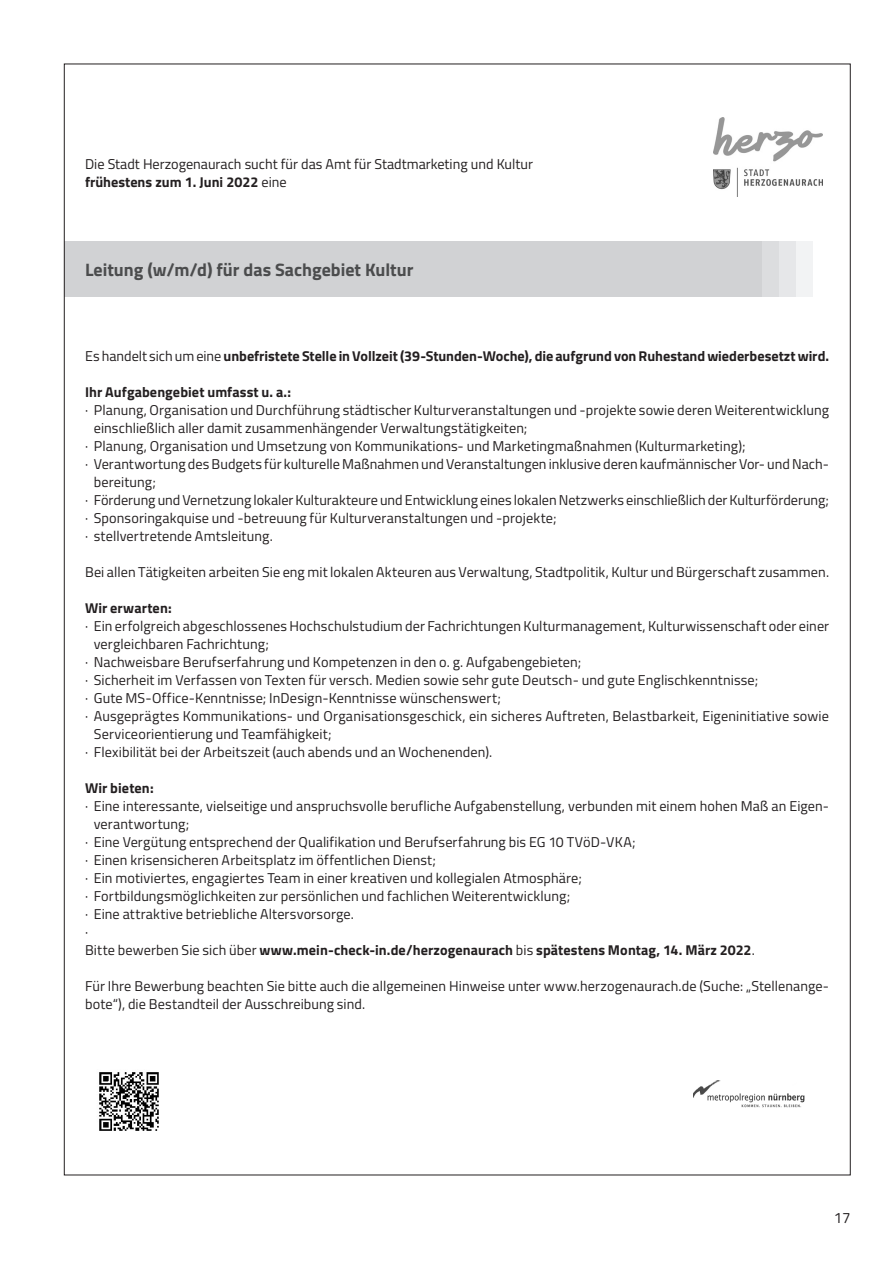
<style>
.page{position:relative;width:893px;height:1263px;background:#fff}
.page>*{position:absolute;margin:0;border:0;box-sizing:border-box;transform-origin:0 0}
.t1{font:700 18px "Titillium";color:#4b4c4d}
.t2{font:15px "Titillium";color:#231f20}
._01_Fließtext{font:14.25px/18px "Titillium";letter-spacing:.005em;color:#231f20}
._01_Fließtext-2{font:700 14.25px "Titillium";color:#231f20}
.s1{font-weight:400}
</style>
<div class="page">
<img style="left:714px;top:118px;width:109px;height:78px">
<img style="left:693px;top:1080px;width:112px;height:27px">
<img style="left:99px;top:1072px;width:60px;height:59px">
<div style="left:74px;top:241px;width:738px;height:55px;background:#f2f3f4"></div>
<div style="left:69px;top:241px;width:726px;height:55px;background:#e6e7e9"></div>
<div style="left:69px;top:241px;width:709px;height:55px;background:#dcdddf"></div>
<div style="left:64px;top:241px;width:697px;height:55px;background:#d1d2d4"></div>
<p class="_01_Fließtext" style="left:85px;top:154px;width:449px">Die Stadt Herzogenaurach sucht für das Amt für Stadtmarketing und Kultur</p>
<p class="_01_Fließtext-2" style="left:85px;top:171px;width:203px">frühestens zum 1. Juni 2022 <span class="s1">eine</span></p>
<p class="t1" style="left:85px;top:256px;width:330px">Leitung (w/m/d) für das Sachgebiet Kultur</p>
<p class="_01_Fließtext-2" style="left:85px;top:345px;width:746px"><span class="s1">Es handelt sich um eine</span> unbefristete Stelle in Vollzeit (39-Stunden-Woche), die aufgrund von Ruhestand wiederbesetzt wird.</p>
<p class="_01_Fließtext-2" style="left:85px;top:381px;width:208px">Ihr Aufgabengebiet umfasst u. a.:</p>
<p class="_01_Fließtext" style="left:94px;top:401px;width:737px;text-indent:-9px">· Planung, Organisation und Durchführung städtischer Kulturveranstaltungen und -projekte sowie deren Weiterentwicklung einschließlich aller damit zusammenhängender Verwaltungstätigkeiten;</p>
<p class="_01_Fließtext" style="left:85px;top:437px;width:662px">· Planung, Organisation und Umsetzung von Kommunikations- und Marketingmaßnahmen (Kulturmarketing);</p>
<p class="_01_Fließtext" style="left:94px;top:455px;width:737px;text-indent:-9px">· Verantwortung des Budgets für kulturelle Maßnahmen und Veranstaltungen inklusive deren kaufmännischer Vor- und Nach&shy;bereitung;</p>
<p class="_01_Fließtext" style="left:85px;top:491px;width:746px">· Förderung und Vernetzung lokaler Kulturakteure und Entwicklung eines lokalen Netzwerks einschließlich der Kulturförderung;</p>
<p class="_01_Fließtext" style="left:85px;top:509px;width:473px">· Sponsoringakquise und -betreuung für Kulturveranstaltungen und -projekte;</p>
<p class="_01_Fließtext" style="left:85px;top:527px;width:189px">· stellvertretende Amtsleitung.</p>
<p class="_01_Fließtext" style="left:85px;top:563px;width:746px">Bei allen Tätigkeiten arbeiten Sie eng mit lokalen Akteuren aus Verwaltung, Stadtpolitik, Kultur und Bürgerschaft zusammen.</p>
<p class="_01_Fließtext-2" style="left:85px;top:597px;width:88px">Wir erwarten:</p>
<p class="_01_Fließtext" style="left:94px;top:617px;width:737px;text-indent:-9px">· Ein erfolgreich abgeschlossenes Hochschulstudium der Fachrichtungen Kulturmanagement, Kulturwissenschaft oder einer vergleichbaren Fachrichtung;</p>
<p class="_01_Fließtext" style="left:85px;top:653px;width:498px">· Nachweisbare Berufserfahrung und Kompetenzen in den o. g. Aufgabengebieten;</p>
<p class="_01_Fließtext" style="left:85px;top:671px;width:675px">· Sicherheit im Verfassen von Texten für versch. Medien sowie sehr gute Deutsch- und gute Englischkenntnisse;</p>
<p class="_01_Fließtext" style="left:85px;top:689px;width:417px">· Gute MS-Office-Kenntnisse; InDesign-Kenntnisse wünschenswert;</p>
<p class="_01_Fließtext" style="left:94px;top:707px;width:737px;text-indent:-9px">· Ausgeprägtes Kommunikations- und Organisationsgeschick, ein sicheres Auftreten, Belastbarkeit, Eigeninitiative sowie<br>Serviceorientierung und Teamfähigkeit;</p>
<p class="_01_Fließtext" style="left:85px;top:743px;width:409px">· Flexibilität bei der Arbeitszeit (auch abends und an Wochenenden).</p>
<p class="_01_Fließtext-2" style="left:85px;top:777px;width:70px">Wir bieten:</p>
<p class="_01_Fließtext" style="left:94px;top:797px;width:737px;text-indent:-9px">· Eine interessante, vielseitige und anspruchsvolle berufliche Aufgabenstellung, verbunden mit einem hohen Maß an Eigen&shy;verantwortung;</p>
<p class="_01_Fließtext" style="left:85px;top:833px;width:552px">· Eine Vergütung entsprechend der Qualifikation und Berufserfahrung bis EG 10 TVöD-VKA;</p>
<p class="_01_Fließtext" style="left:85px;top:851px;width:353px">· Einen krisensicheren Arbeitsplatz im öffentlichen Dienst;</p>
<p class="_01_Fließtext" style="left:85px;top:869px;width:498px">· Ein motiviertes, engagiertes Team in einer kreativen und kollegialen Atmosphäre;</p>
<p class="_01_Fließtext" style="left:85px;top:887px;width:487px">· Fortbildungsmöglichkeiten zur persönlichen und fachlichen Weiterentwicklung;</p>
<p class="_01_Fließtext" style="left:85px;top:905px;width:270px">· Eine attraktive betriebliche Altersvorsorge.</p>
<p class="_01_Fließtext" style="left:85px;top:923px;width:5px">·</p>
<p class="_01_Fließtext-2" style="left:85px;top:939px;width:671px"><span class="s1">Bitte bewerben Sie sich über</span> www.mein-check-in.de/herzogenaurach <span class="s1">bis</span> spätestens Montag, 14. März 2022<span class="s1">.</span></p>
<p class="_01_Fließtext" style="left:85px;top:977px;width:746px">Für Ihre Bewerbung beachten Sie bitte auch die allgemeinen Hinweise unter www.herzogenaurach.de (Suche: „Stellenange&shy;bote“), die Bestandteil der Ausschreibung sind.</p>
<p class="t2" style="left:834px;top:1206px;width:18px">17</p>
</div>
